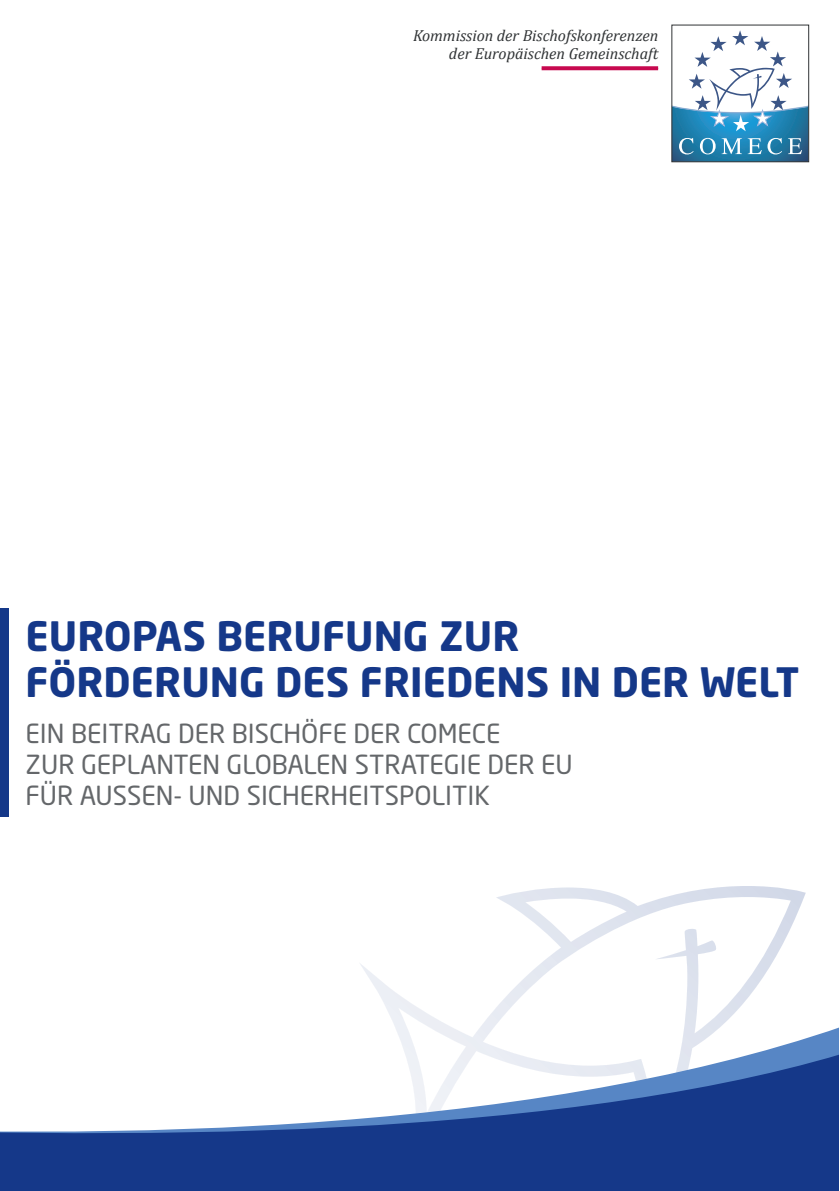
<style>
.page{position:relative;width:840px;height:1191px;background:#fff}
.page>*{position:absolute;margin:0;border:0;box-sizing:border-box;transform-origin:0 0}
.t1{font:700 40px/46px "Neo Sans Std";color:#153889}
.t2{font:26px/31.2px "Neo Sans Std";color:#64676a}
.t3{font:italic 16px/18px "Cambria";color:#303335;text-align:right}
</style>
<div class="page">
<svg style="left:541px;top:66px;width:116px;height:4px"></svg>
<svg style="left:673px;top:30px;width:133px;height:130px"></svg>
<div style="left:671px;top:25px;width:137px;height:137px;border:1px solid #303335"></div>
<svg style="left:390px;top:1015px;width:448px;height:30px"></svg>
<svg style="left:0;top:1045px;width:838px;height:146px;fill:#153889"></svg>
<div style="left:0;top:608px;width:8px;height:208px;background:#153889"></div>
<p class="t3" style="left:413px;top:26px;width:247px">Kommission der Bischofskonferenzen der Europäischen Gemeinschaft</p>
<h1 class="t1" style="left:26px;top:612px;width:774px">EUROPAS BERUFUNG ZUR<br>FÖRDERUNG DES FRIEDENS IN DER WELT</h1>
<p class="t2" style="left:26px;top:717px;width:548px">EIN BEITRAG DER BISCHÖFE DER COMECE<br>ZUR GEPLANTEN GLOBALEN STRATEGIE DER EU<br>FÜR AUSSEN- UND SICHERHEITSPOLITIK</p>
</div>
